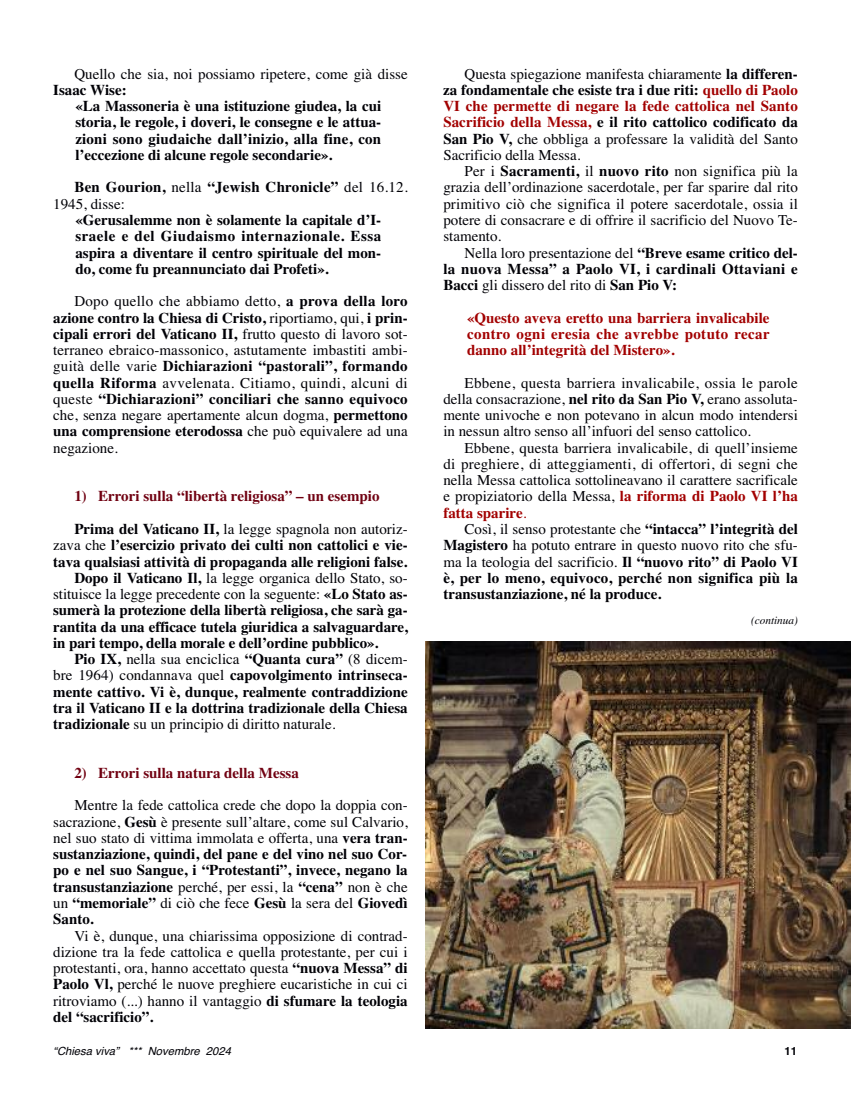
<style>
.page{position:relative;width:851px;height:1117px;background:#fff}
.page>*{position:absolute;margin:0;border:0;box-sizing:border-box;transform-origin:0 0}
.t1{font:15px/16.2px "Times";color:#000006;text-align:justify}
.t2{font:700 15px/16.2px "Times";color:#000006;text-align:justify}
.t3{font:700 15px/32.5px "Times";color:#700011}
.t4{font:700 15px/16.2px "Times";color:#a20000;text-align:justify}
.t5{font:italic 11.25px "Helvetica";color:#000006}
.t6{font:italic 11.25px "Times";color:#000006}
.t7{font:700 11.25px "Helvetica";color:#000006}
.s1{font-weight:400}
.s2{font-weight:700}
.s3{color:#000006}
.s4{font-weight:400;color:#000006}
.s5{font-weight:700;color:#a20000}
.s6{color:#a20000}
</style>
<div class="page">
<img style="left:426px;top:641px;width:424px;height:387px">
<p class="t1" style="left:74px;top:65px;width:335px">Quello che sia, noi possiamo ripetere, come già disse</p>
<p class="t2" style="left:75px;top:82px;width:307px;text-align:left;text-indent:-22px">Isaac Wise:<br>«La Massoneria è una istituzione giudea, la cui storia, le regole, i doveri, le consegne e le attua&shy;zioni sono giudaiche dall’inizio, alla fine, con l’eccezione di alcune regole secondarie».</p>
<p class="t2" style="left:53px;top:179px;width:356px;text-indent:21px">Ben Gourion, <span class="s1">nella</span> “Jewish Chronicle” <span class="s1">del 16.12.<br>1945, disse:</span></p>
<p class="t2" style="left:75px;top:212px;width:307px">«Gerusalemme non è solamente la capitale d’I&shy;sraele e del Giudaismo internazionale. Essa aspira a diventare il centro spirituale del mon&shy;do, come fu preannunciato dai Profeti».</p>
<p class="t1" style="left:53px;top:293px;width:356px;text-indent:21px">Dopo quello che abbiamo detto, <span class="s2">a prova della loro azione contro la Chiesa di Cristo,</span> riportiamo, qui, <span class="s2">i prin&shy;cipali errori del Vaticano II,</span> frutto questo di lavoro sot&shy;terraneo ebraico-massonico, astutamente imbastiti ambi&shy;guità delle varie <span class="s2">Dichiarazioni “pastorali”, formando quella Riforma</span> avvelenata. Citiamo, quindi, alcuni di queste <span class="s2">“Dichiarazioni” conciliari che sanno equivoco </span>che, senza negare apertamente alcun dogma, <span class="s2">permettono una comprensione eterodossa</span> che può equivalere ad una negazione.</p>
<p class="t3" style="left:74px;top:480px;width:335px">1) Errori sulla “libertà religiosa” – un esempio<br><span class="s3">Prima del Vaticano II,</span> <span class="s4">la legge spagnola non autoriz-</span></p>
<p class="t2" style="left:53px;top:537px;width:356px"><span class="s1">zava che</span> l’esercizio privato dei culti non cattolici e vie-</p>
<p class="t2" style="left:53px;top:553px;width:355px">tava qualsiasi attività di propaganda alle religioni false.</p>
<p class="t1" style="left:74px;top:569px;width:335px"><span class="s2">Dopo il Vaticano Il,</span> la legge organica dello Stato, so-</p>
<p class="t1" style="left:53px;top:585px;width:356px">stituisce la legge precedente con la seguente: <span class="s2">«Lo Stato as-</span></p>
<p class="t2" style="left:53px;top:602px;width:356px">sumerà la protezione della libertà religiosa, che sarà ga-</p>
<p class="t2" style="left:53px;top:618px;width:356px">rantita da una efficace tutela giuridica a salvaguardare,</p>
<p class="t2" style="left:53px;top:634px;width:326px">in pari tempo, della morale e dell’ordine pubblico».</p>
<p class="t1" style="left:74px;top:650px;width:335px"><span class="s2">Pio IX,</span> nella sua enciclica <span class="s2">“Quanta cura”</span> (8 dicem-</p>
<p class="t2" style="left:53px;top:667px;width:356px"><span class="s1">bre 1964) condannava quel</span> capovolgimento intrinseca-</p>
<p class="t2" style="left:53px;top:683px;width:356px">mente cattivo. Vi è, dunque, realmente contraddizione</p>
<p class="t2" style="left:53px;top:699px;width:356px">tra il Vaticano II e la dottrina tradizionale della Chiesa</p>
<p class="t1" style="left:53px;top:715px;width:284px"><span class="s2">tradizionale</span> su un principio di diritto naturale.</p>
<p class="t3" style="left:74px;top:756px;width:226px">2) Errori sulla natura della Messa</p>
<p class="t1" style="left:53px;top:797px;width:356px;text-indent:21px">Mentre la fede cattolica crede che dopo la doppia con&shy;sacrazione, <span class="s2">Gesù</span> è presente sull’altare, come sul Calvario, nel suo stato di vittima immolata e offerta, una <span class="s2">vera tran&shy;sustanziazione, quindi, del pane e del vino nel suo Cor&shy;po e nel suo Sangue, i “Protestanti”, invece, negano la transustanziazione</span> perché, per essi, la <span class="s2">“cena”</span> non è che un <span class="s2">“memoriale”</span> di ciò che fece <span class="s2">Gesù</span> la sera del <span class="s2">Giovedì Santo.</span></p>
<p class="t1" style="left:53px;top:927px;width:356px;text-indent:21px">Vi è, dunque, una chiarissima opposizione di contrad&shy;dizione tra la fede cattolica e quella protestante, per cui i protestanti, ora, hanno accettato questa <span class="s2">“nuova Messa” di Paolo Vl,</span> perché le nuove preghiere eucaristiche in cui ci ritroviamo (...) hanno il vantaggio <span class="s2">di sfumare la teologia del “sacrificio”.</span></p>
<p class="t1" style="left:443px;top:65px;width:356px;text-indent:21px">Questa spiegazione manifesta chiaramente <span class="s2">la differen&shy;za fondamentale che esiste tra i due riti:</span> <span class="s5">quello di Paolo VI che permette di negare la fede cattolica nel Santo Sacrificio della Messa,</span> <span class="s2">e il rito cattolico codificato da San Pio V,</span> che obbliga a professare la validità del Santo Sacrificio della Messa.</p>
<p class="t1" style="left:443px;top:163px;width:356px;text-indent:21px">Per i <span class="s2">Sacramenti,</span> il <span class="s2">nuovo rito</span> non significa più la grazia dell’ordinazione sacerdotale, per far sparire dal rito primitivo ciò che significa il potere sacerdotale, ossia il potere di consacrare e di offrire il sacrificio del Nuovo Te&shy;stamento.</p>
<p class="t2" style="left:443px;top:244px;width:356px;text-indent:21px"><span class="s1">Nella loro presentazione del</span> “Breve esame critico del&shy;la nuova Messa” a Paolo VI, i cardinali Ottaviani e Bacci <span class="s1">gli dissero del rito di</span> San Pio V:</p>
<p class="t4" style="left:467px;top:309px;width:304px">«Questo aveva eretto una barriera invalicabile contro ogni eresia che avrebbe potuto recar danno all’integrità del Mistero».</p>
<p class="t1" style="left:443px;top:374px;width:356px;text-indent:21px">Ebbene, questa barriera invalicabile, ossia le parole della consacrazione, <span class="s2">nel rito da San Pio V,</span> erano assoluta&shy;mente univoche e non potevano in alcun modo intendersi in nessun altro senso all’infuori del senso cattolico.</p>
<p class="t1" style="left:443px;top:439px;width:356px;text-indent:21px">Ebbene, questa barriera invalicabile, di quell’insieme di preghiere, di atteggiamenti, di offertori, di segni che nella Messa cattolica sottolineavano il carattere sacrificale e propiziatorio della Messa, <span class="s5">la riforma di Paolo VI l’ha fatta sparire</span><span class="s6">.</span></p>
<p class="t2" style="left:443px;top:520px;width:356px;text-indent:21px"><span class="s1">Così, il senso protestante che</span> “intacca” l’integrità del Magistero <span class="s1">ha potuto entrare in questo nuovo rito che sfu&shy;ma la teologia del sacrificio.</span> Il “nuovo rito” di Paolo VI è, per lo meno, equivoco, perché non significa più la transustanziazione, né la produce.</p>
<p class="t6" style="left:750px;top:613px;width:48px">(continua)</p>
<p class="t5" style="left:53px;top:1044px;width:179px">“Chiesa viva” *** Novembre 2024</p>
<p class="t7" style="left:784px;top:1044px;width:14px">11</p>
</div>
